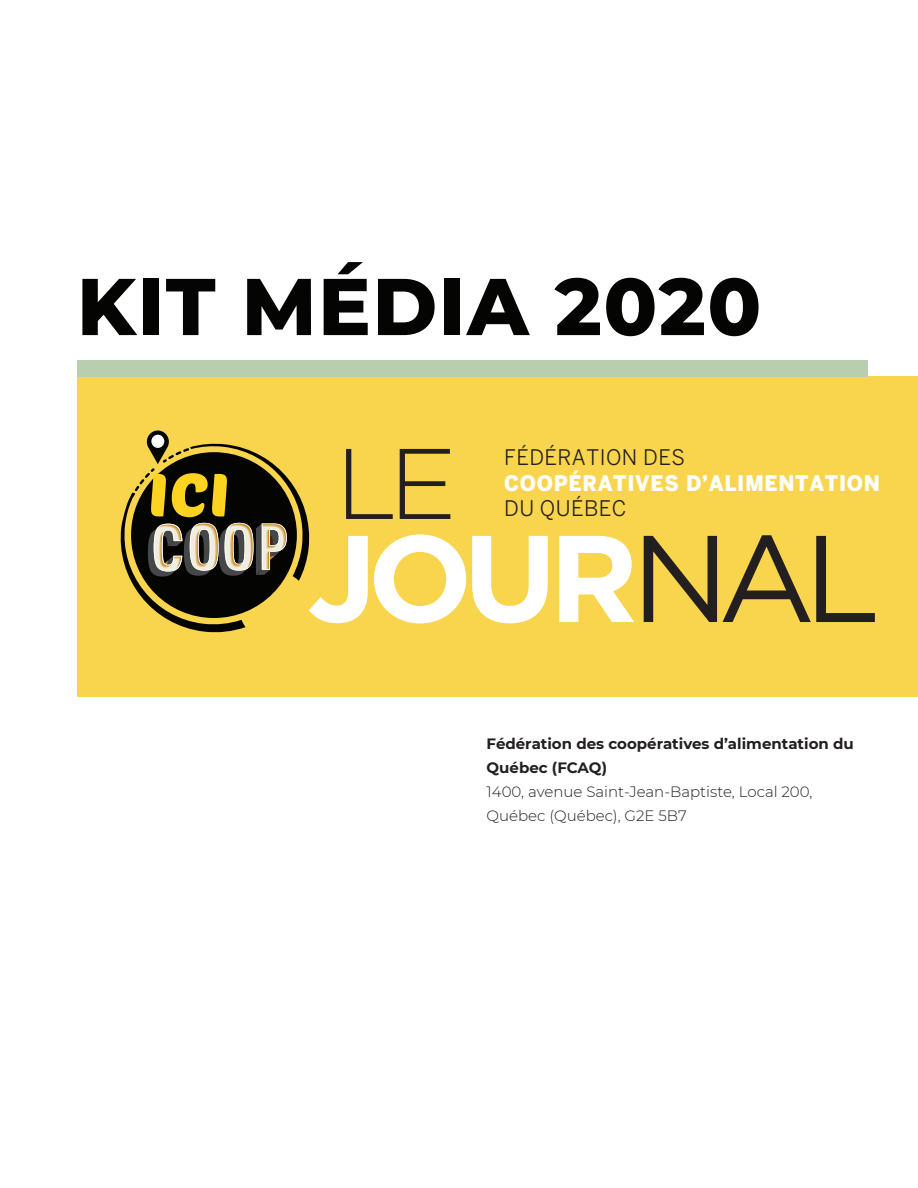
<style>
.page{position:relative;width:918px;height:1188px;background:#fff}
.page>*{position:absolute;margin:0;border:0;box-sizing:border-box;transform-origin:0 0}
.t1{font:700 123px "Gotham";color:#fff}
.t2{font:300 100.05px "Gotham";color:#231f20}
.t3{font:800 80.25px "Montserrat";letter-spacing:.02em;color:#040503}
.t4{font:900 21.3px "Benton Sans";letter-spacing:.035em;color:#fff;scale:.96 1}
.t5{font:21.3px "Benton Sans";letter-spacing:.02em;color:#231f20}
.t6{font:300 15px/24px "Montserrat";color:#231f20}
.t7{font:700 15px/24px "Montserrat";color:#231f20}
.s1{font-weight:400;color:#231f20}
</style>
<div class="page">
<div style="left:77px;top:376px;width:841px;height:320px;background:#f9d54e"></div>
<svg style="left:120px;top:431px;width:190px;height:202px"></svg>
<div style="left:77px;top:360px;width:790px;height:17px;background:#b8ceae"></div>
<h3 class="t3" style="left:77px;top:248px;width:686px">KIT MÉDIA 2020</h3>
<h2 class="t2" style="left:336px;top:429px;width:123px">LE</h2>
<h3 class="t5" style="left:504px;top:445px;width:182px">FÉDÉRATION DES</h3>
<h3 class="t4" style="left:504px;top:471px;width:393px">COOPÉRATIVES D’ALIMENTATION</h3>
<h3 class="t5" style="left:504px;top:496px;width:124px">DU QUÉBEC</h3>
<h1 class="t1" style="left:307px;top:507px;width:575px">JOUR<span class="s1">NAL</span></h1>
<p class="t7" style="left:487px;top:731px;width:369px">Fédération des coopératives d’alimentation du<br>Québec (FCAQ)</p>
<p class="t6" style="left:487px;top:779px;width:327px">1400, avenue Saint-Jean-Baptiste, Local 200,<br>Québec (Québec), G2E 5B7</p>
</div>
